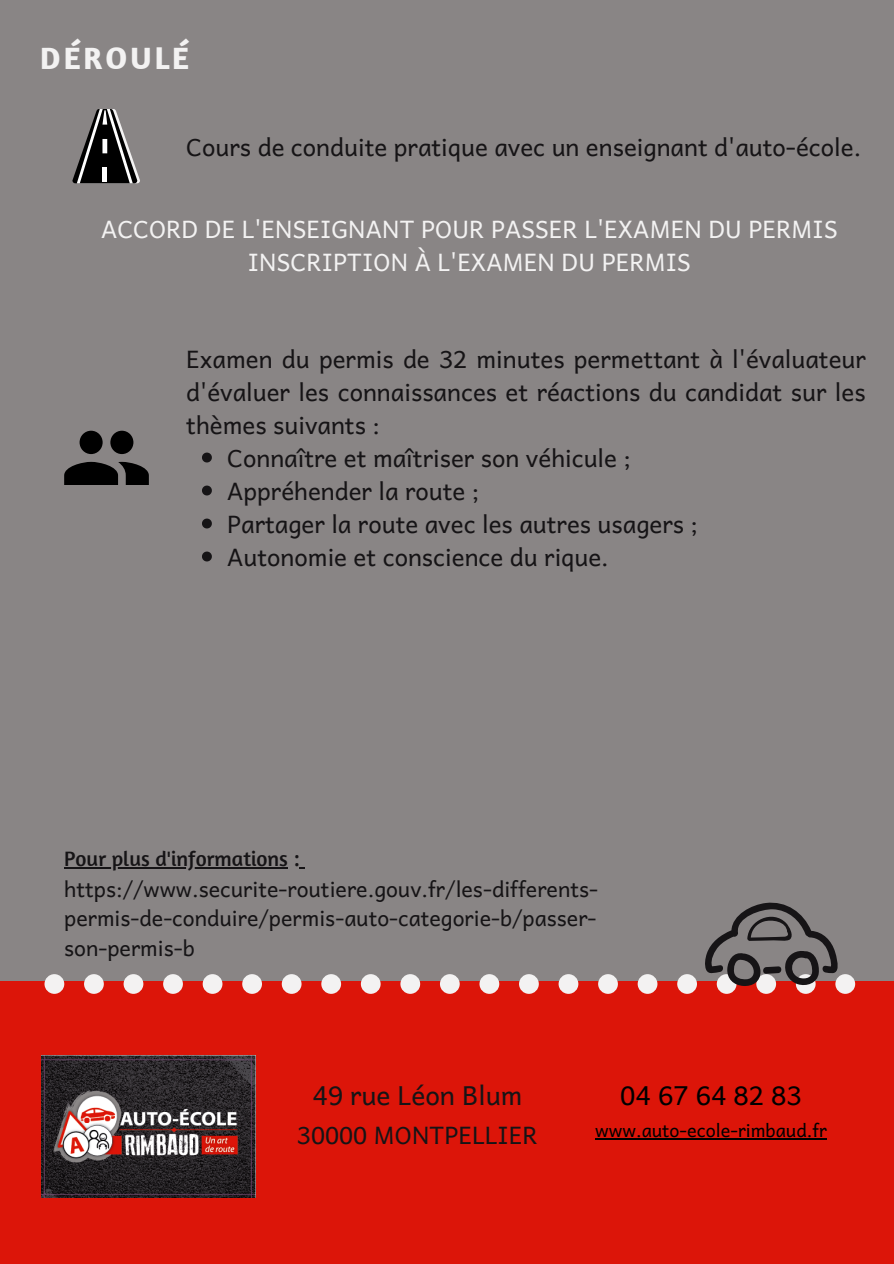
<style>
.page{position:relative;width:894px;height:1264px;background:#fff}
.page>*{position:absolute;margin:0;border:0;box-sizing:border-box;transform-origin:0 0}
.t1{font:700 31.5px "Amaranth";letter-spacing:.1em;color:#f3f2f2}
.t2{font:26.1px "Andika";color:#161416}
.t3{font:26.1px "Andika";color:#000}
.t4{font:24px/33px "Andika";color:#161416}
.t5{font:24px/33px "Andika";color:#f3f2f2;text-align:center}
.t6{font:21.3px/29.2px "Andika";color:#161416;text-align:justify}
.t7{font:21.3px "Amaranth";color:#161416}
.t8{font:18px "Andika";color:#000}
</style>
<div class="page">
<div style="left:0;top:0;width:893px;height:1263px;background:#898585"></div>
<div style="left:0;top:981px;width:893px;height:282px;background:#dc1509"></div>
<img style="left:41px;top:1055px;width:214px;height:142px">
<svg style="left:44px;top:902px;width:810px;height:91px"></svg>
<svg style="left:72px;top:109px;width:68px;height:74px"></svg>
<hr style="left:595px;top:1138px;width:231px;height:1px;background:#000">
<hr style="left:64px;top:867px;width:224px;height:2px;background:#161416">
<svg style="left:299px;top:867px;width:6px;height:2px"></svg>
<svg style="left:202px;top:452px;width:10px;height:10px"></svg>
<svg style="left:202px;top:485px;width:10px;height:10px"></svg>
<svg style="left:202px;top:518px;width:10px;height:10px"></svg>
<svg style="left:202px;top:551px;width:10px;height:10px"></svg>
<svg style="left:64px;top:431px;width:85px;height:54px"></svg>
<h1 class="t1" style="left:40px;top:38px;width:150px">DÉROULÉ</h1>
<p class="t4" style="left:186px;top:129px;width:676px">Cours de conduite pratique avec un enseignant d'auto-école.</p>
<p class="t5" style="left:101px;top:212px;width:738px">ACCORD DE L'ENSEIGNANT POUR PASSER L'EXAMEN DU PERMIS<br>INSCRIPTION À L'EXAMEN DU PERMIS</p>
<p class="t4" style="left:186px;top:342px;width:681px;text-align:justify">Examen du permis de 32 minutes permettant à l'évaluateur d'évaluer les connaissances et réactions du candidat sur les thèmes suivants :</p>
<p class="t4" style="left:227px;top:441px;width:472px">Connaître et maîtriser son véhicule ; Appréhender la route ;<br>Partager la route avec les autres usagers ; Autonomie et conscience du rique.</p>
<p class="t7" style="left:64px;top:845px;width:237px">Pour plus d'informations :</p>
<p class="t6" style="left:64px;top:873px;width:535px">https://www.securite-routiere.gouv.fr/les-differents&shy;permis-de-conduire/permis-auto-categorie-b/passer&shy;son-permis-b</p>
<p class="t2" style="left:312px;top:1073px;width:211px">49 rue Léon Blum</p>
<p class="t4" style="left:297px;top:1117px;width:242px">30000 MONTPELLIER</p>
<p class="t3" style="left:620px;top:1073px;width:183px">04 67 64 82 83</p>
<p class="t8" style="left:595px;top:1114px;width:233px">www.auto-ecole-rimbaud.fr</p>
</div>
